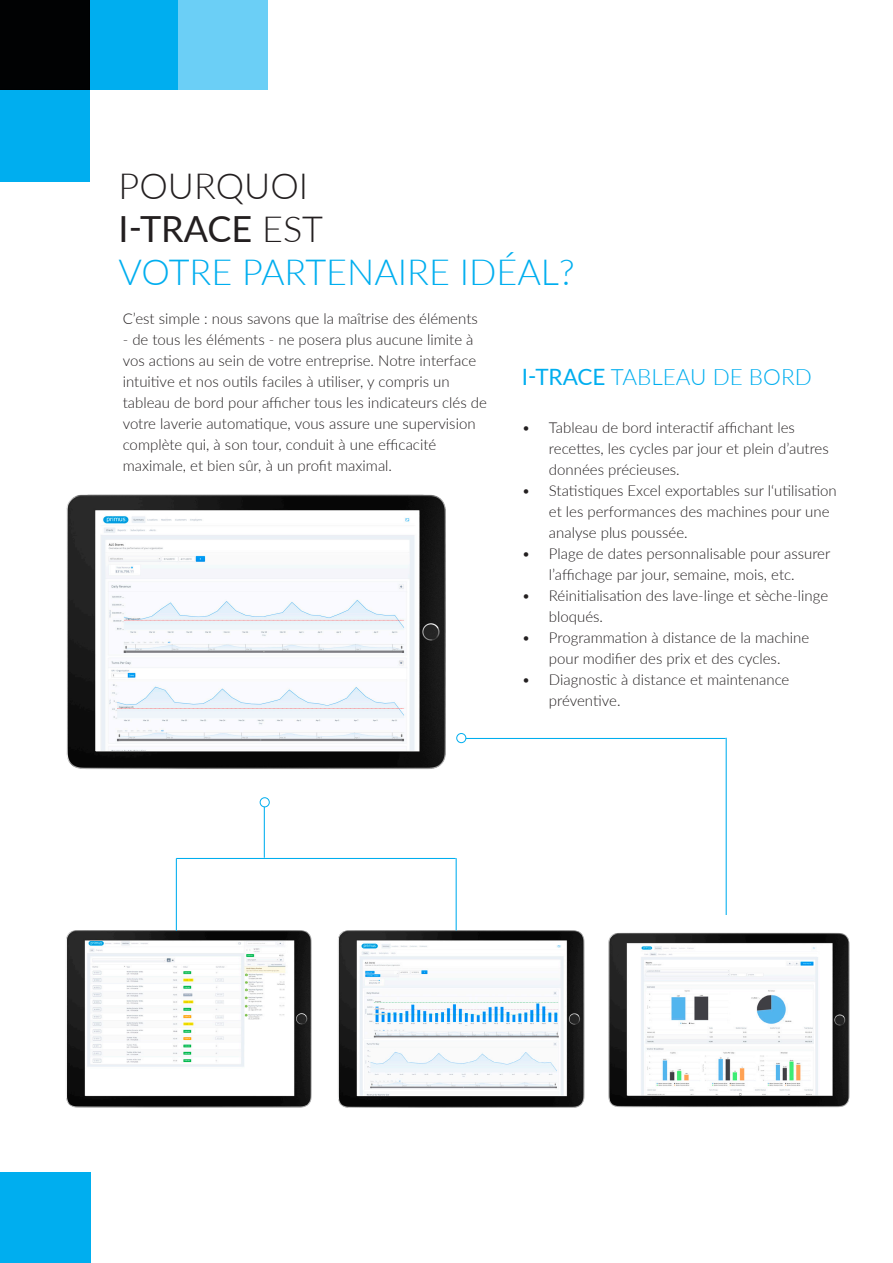
<style>
.page{position:relative;width:893px;height:1263px;background:#fff}
.page>*{position:absolute;margin:0;border:0;box-sizing:border-box;transform-origin:0 0}
.t1{font:300 36px/43.2px "Lato";color:#00aeef}
.t2{font:300 22.5px "Lato";color:#00aeef}
.t3{font:300 15px/21px "Lato";color:#231f20}
.s1{color:#231f20}
.s2{font-weight:400;color:#231f20}
.s3{font-weight:400}
</style>
<div class="page">
<div style="left:0;top:0;width:89px;height:89px;background:#010203"></div>
<hr style="left:464px;top:738px;width:262px;height:1px;background:#00aeef">
<div style="left:456px;top:733px;width:10px;height:10px;border:1px solid #00aeef;border-radius:50%"></div>
<hr style="left:726px;top:738px;width:1px;height:177px;background:#00aeef">
<img style="left:66px;top:494px;width:391px;height:275px">
<img style="left:338px;top:924px;width:247px;height:184px">
<img style="left:66px;top:912px;width:246px;height:196px">
<img style="left:608px;top:932px;width:242px;height:176px">
<hr style="left:264px;top:804px;width:1px;height:54px;background:#00aeef">
<div style="left:260px;top:798px;width:9px;height:9px;background:#fff;border-radius:50%"></div>
<div style="left:260px;top:797px;width:10px;height:10px;border:1px solid #00aeef;border-radius:50%"></div>
<hr style="left:176px;top:858px;width:280px;height:1px;background:#00aeef">
<hr style="left:176px;top:858px;width:1px;height:73px;background:#00aeef">
<hr style="left:456px;top:858px;width:1px;height:72px;background:#00aeef">
<div style="left:0;top:1173px;width:90px;height:90px;background:#00aeef"></div>
<div style="left:0;top:89px;width:89px;height:92px;background:#00aeef"></div>
<div style="left:89px;top:0;width:90px;height:89px;background:#00aeef"></div>
<div style="left:178px;top:0;width:90px;height:89px;background:#6bcff6"></div>
<p class="t1" style="left:119px;top:163px;width:458px"><span class="s1">POURQUOI<br></span><span class="s2">I-TRACE</span> <span class="s1">EST<br></span>VOTRE PARTENAIRE IDÉAL?</p>
<p class="t3" style="left:123px;top:307px;width:357px">C’est simple : nous savons que la maîtrise des éléments</p>
<p class="t3" style="left:123px;top:328px;width:366px">- de tous les éléments - ne posera plus aucune limite à vos actions au sein de votre entreprise. Notre interface intuitive et nos outils faciles à utiliser, y compris un tableau de bord pour afficher tous les indicateurs clés de votre laverie automatique, vous assure une supervision complète qui, à son tour, conduit à une efficacité maximale, et bien sûr, à un profit maximal.</p>
<p class="t2" style="left:522px;top:361px;width:291px"><span class="s3">I-TRACE</span> TABLEAU DE BORD</p>
<p class="t3" style="left:549px;top:416px;width:281px;text-indent:-27px">• Tableau de bord interactif affichant les recettes, les cycles par jour et plein d’autres données précieuses.</p>
<p class="t3" style="left:549px;top:479px;width:289px;text-indent:-27px">• Statistiques Excel exportables sur l‘utilisation et les performances des machines pour une analyse plus poussée.</p>
<p class="t3" style="left:522px;top:542px;width:310px;text-align:center">• Plage de dates personnalisable pour assurer l’affichage par jour, semaine, mois, etc.</p>
<p class="t3" style="left:549px;top:584px;width:281px;text-indent:-27px">• Réinitialisation des lave-linge et sèche-linge bloqués.</p>
<p class="t3" style="left:522px;top:626px;width:289px;text-align:center">• Programmation à distance de la machine pour modifier des prix et des cycles.</p>
<p class="t3" style="left:549px;top:668px;width:242px;text-indent:-27px">• Diagnostic à distance et maintenance préventive.</p>
</div>
